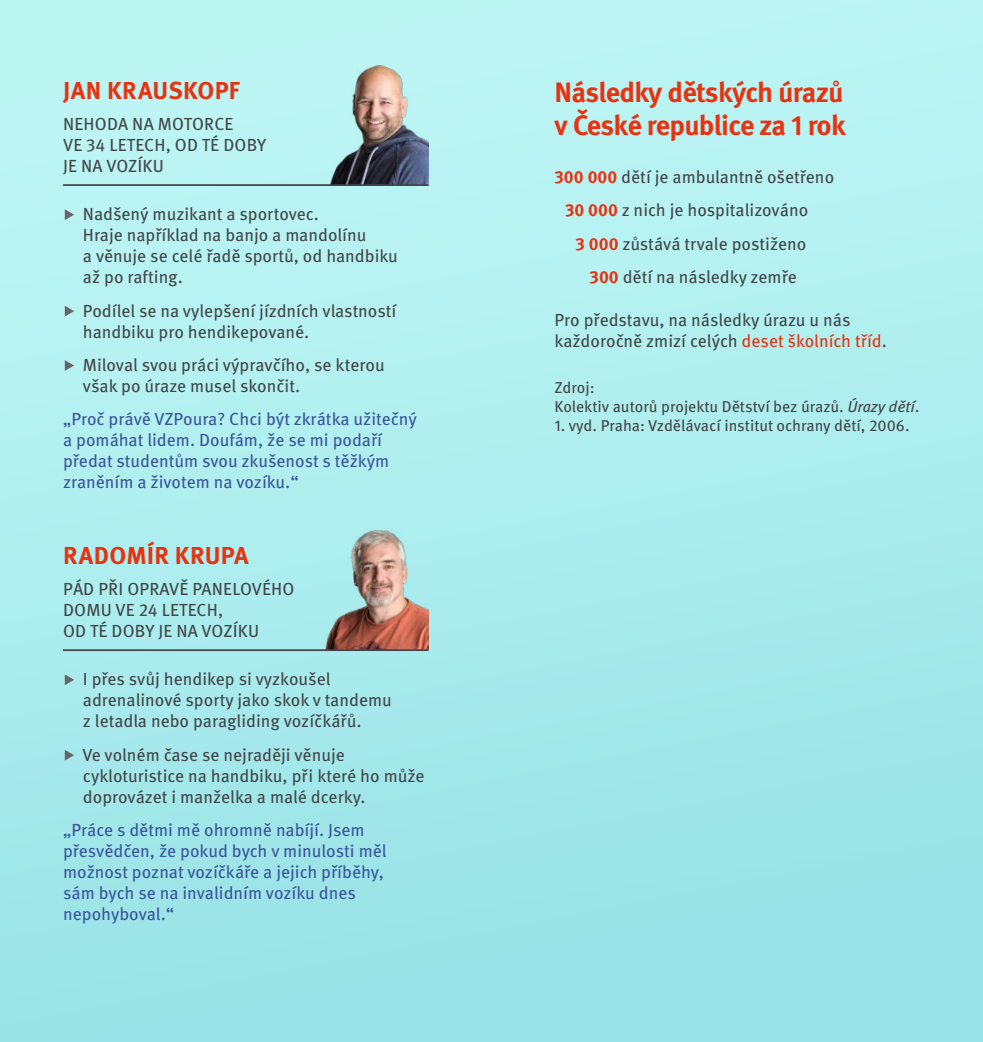
<style>
.page{position:relative;width:983px;height:1042px;background:#fff}
.page>*{position:absolute;margin:0;border:0;box-sizing:border-box;transform-origin:0 0}
.t1{font:700 28px/33.2px "Meta Pro";letter-spacing:-.025em;color:#e63312}
.t2{font:700 24.5px "Meta Pro";letter-spacing:.01em;color:#e63312}
.t3{font:17.5px/21px "Meta Pro";color:#42474b}
.t4{font:17.5px/21px "Meta Pro";color:#3a569c}
.t5{font:15.75px/18.9px "Meta Pro";color:#42474b}
.s1{font-weight:700;color:#e63312}
.s2{color:#e63312}
.s3{font-style:italic}
</style>
<div class="page">
<img style="left:0;top:0;width:982px;height:1042px">
<img style="left:325px;top:528px;width:103px;height:121px">
<img style="left:330px;top:63px;width:98px;height:121px">
<hr style="left:63px;top:184px;width:365px;height:2px;background:#42474b">
<hr style="left:63px;top:649px;width:365px;height:2px;background:#42474b">
<svg style="left:65px;top:209px;width:9px;height:11px"></svg>
<svg style="left:65px;top:306px;width:9px;height:10px"></svg>
<svg style="left:65px;top:360px;width:9px;height:11px"></svg>
<svg style="left:65px;top:674px;width:9px;height:11px"></svg>
<svg style="left:65px;top:750px;width:9px;height:10px"></svg>
<h2 class="t2" style="left:63px;top:75px;width:178px">JAN KRAUSKOPF</h2>
<p class="t3" style="left:63px;top:113px;width:204px">NEHODA NA MOTORCE<br>VE 34 LETECH, OD TÉ DOBY<br>JE NA VOZÍKU</p>
<p class="t3" style="left:83px;top:204px;width:316px">Nadšený muzikant a sportovec.<br>Hraje například na banjo a mandolínu<br>a věnuje se celé řadě sportů, od handbiku až po rafting.</p>
<p class="t3" style="left:83px;top:300px;width:315px">Podílel se na vylepšení jízdních vlastností handbiku pro hendikepované.</p>
<p class="t3" style="left:83px;top:354px;width:303px">Miloval svou práci výpravčího, se kterou však po úraze musel skončit.</p>
<p class="t4" style="left:63px;top:409px;width:355px">„Proč právě VZPoura? Chci být zkrátka užitečný a pomáhat lidem. Doufám, že se mi podaří předat studentům svou zkušenost s těžkým zraněním a životem na vozíku.“</p>
<h2 class="t2" style="left:63px;top:540px;width:187px">RADOMÍR KRUPA</h2>
<p class="t3" style="left:63px;top:578px;width:233px">PÁD PŘI OPRAVĚ PANELOVÉHO<br>DOMU VE 24 LETECH,<br>OD TÉ DOBY JE NA VOZÍKU</p>
<p class="t3" style="left:83px;top:669px;width:310px">I přes svůj hendikep si vyzkoušel adrenalinové sporty jako skok v tandemu z letadla nebo paragliding vozíčkářů.</p>
<p class="t3" style="left:82px;top:744px;width:343px">Ve volném čase se nejraději věnuje cykloturistice na handbiku, při které ho může doprovázet i manželka a malé dcerky.</p>
<p class="t4" style="left:63px;top:819px;width:325px">„Práce s dětmi mě ohromně nabíjí. Jsem přesvědčen, že pokud bych v minulosti měl možnost poznat vozíčkáře a jejich příběhy, sám bych se na invalidním vozíku dnes nepohyboval.“</p>
<h1 class="t1" style="left:554px;top:75px;width:293px">Následky dětských úrazů v České republice za 1 rok</h1>
<p class="t3" style="left:554px;top:166px;width:281px"><span class="s1">300 000</span> dětí je ambulantně ošetřeno</p>
<p class="t3" style="left:565px;top:200px;width:245px"><span class="s1">30 000</span> z nich je hospitalizováno</p>
<p class="t3" style="left:575px;top:233px;width:232px"><span class="s1">3 000</span> zůstává trvale postiženo</p>
<p class="t3" style="left:589px;top:266px;width:209px"><span class="s1">300</span> dětí na následky zemře</p>
<p class="t3" style="left:554px;top:310px;width:334px">Pro představu, na následky úrazu u nás každoročně zmizí celých <span class="s2">deset školních tříd</span>.</p>
<p class="t5" style="left:554px;top:379px;width:366px">Zdroj:<br>Kolektiv autorů projektu Dětství bez úrazů. <span class="s3">Úrazy dětí</span>.</p>
<p class="t5" style="left:554px;top:416px;width:356px">1. vyd. Praha: Vzdělávací institut ochrany dětí, 2006.</p>
</div>
